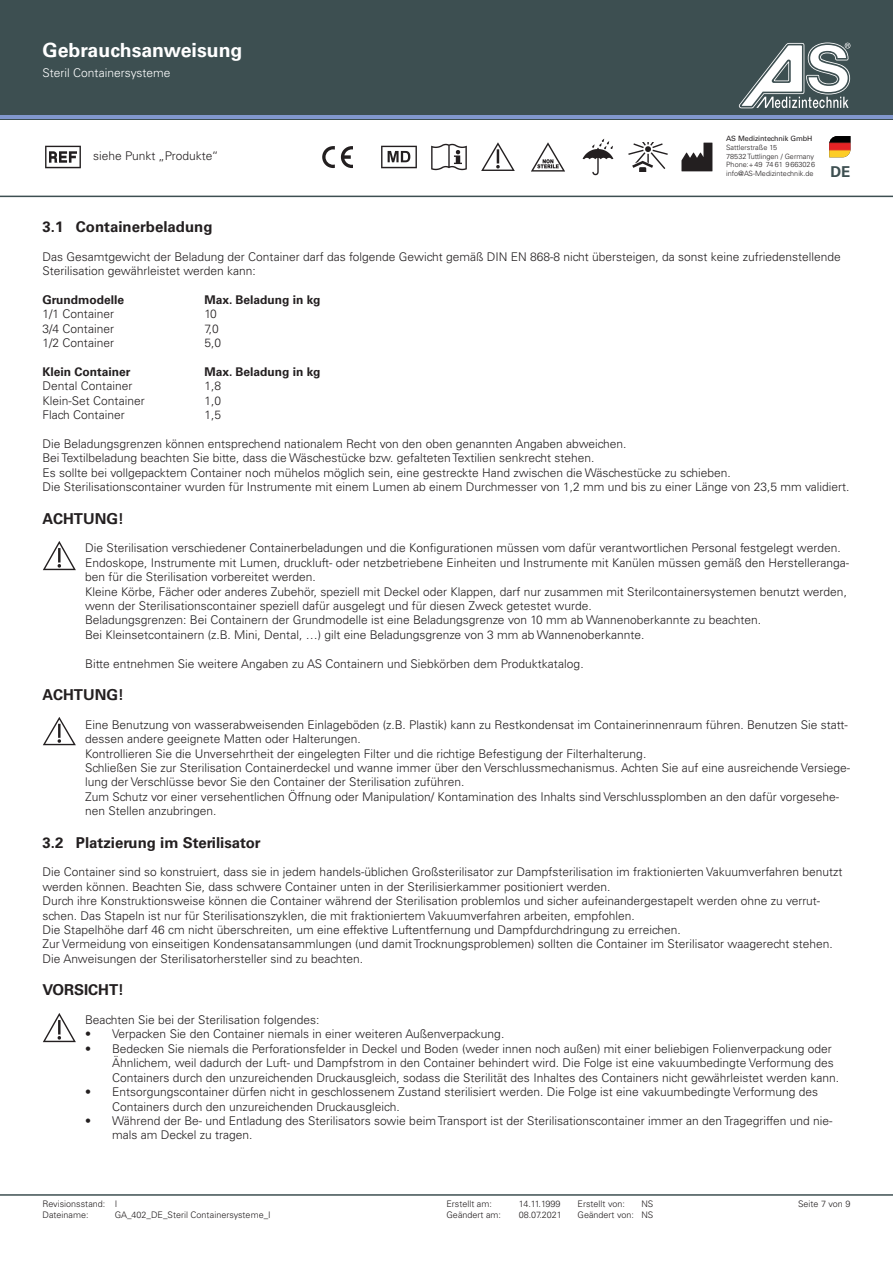
<style>
.page{position:relative;width:893px;height:1263px;background:#fff}
.page>*{position:absolute;margin:0;border:0;box-sizing:border-box;transform-origin:0 0}
.t1{font:700 19.5px "Univers LT Std";color:#fff}
.t2{font:700 15px "Univers LT Std";color:#231f20}
.t3{font:300 12px/14.4px "Univers LT Std";color:#231f20}
.t4{font:700 12px "Univers LT Std";color:#231f20}
.t5{font:300 12px "Univers LT Std";color:#fff}
.t6{font:300 9px/10.8px "Univers LT Std";color:#231f20}
.t7{font:300 7.2px/8.7px "Univers LT Std";color:#231f20}
.t8{font:7.2px "Univers LT Std";letter-spacing:-.01em;color:#231f20}
.s1{font-weight:700;font-size:15px;color:#3d4f51}
</style>
<div class="page">
<div style="left:0;top:0;width:893px;height:119px;background:#3d4f51"></div>
<hr style="left:0;top:1194px;width:893px;height:2px;background:#3d4f51">
<hr style="left:0;top:196px;width:893px;height:1px;background:#3d4f51">
<hr style="left:0;top:116px;width:893px;height:3px;background:#8197cd">
<svg style="left:738px;top:43px;width:112px;height:66px"></svg>
<img style="left:531px;top:142px;width:34px;height:30px">
<img style="left:628px;top:142px;width:40px;height:30px">
<img style="left:582px;top:139px;width:32px;height:37px">
<img style="left:481px;top:142px;width:34px;height:29px">
<img style="left:381px;top:145px;width:36px;height:24px">
<svg style="left:384px;top:148px;width:30px;height:18px"></svg>
<svg style="left:388px;top:151px;width:22px;height:11px"></svg>
<svg style="left:341px;top:146px;width:12px;height:22px"></svg>
<svg style="left:322px;top:146px;width:13px;height:22px"></svg>
<img style="left:431px;top:143px;width:36px;height:28px">
<img style="left:681px;top:142px;width:32px;height:30px">
<div style="left:613px;top:135px;width:107px;height:6px;background:#fff"></div>
<div style="left:315px;top:135px;width:271px;height:6px;background:#fff"></div>
<div style="left:613px;top:173px;width:107px;height:6px;background:#fff"></div>
<div style="left:315px;top:173px;width:271px;height:6px;background:#fff"></div>
<img style="left:829px;top:136px;width:21px;height:21px">
<img style="left:45px;top:145px;width:36px;height:24px">
<img style="left:43px;top:541px;width:33px;height:30px">
<img style="left:43px;top:717px;width:33px;height:29px">
<img style="left:43px;top:1013px;width:33px;height:30px">
<h1 class="t1" style="left:43px;top:38px;width:201px">Gebrauchsanweisung</h1>
<p class="t5" style="left:43px;top:65px;width:130px">Steril Containersysteme</p>
<p class="t3" style="left:93px;top:149px;width:127px">siehe Punkt „Produkte“</p>
<p class="t8" style="left:726px;top:135px;width:88px">AS Medizintechnik GmbH</p>
<p class="t7" style="left:726px;top:143px;width:126px">Sattlerstraße 15<br>78532 Tuttlingen / Germany<br>Phone:+49 74 61 9663026 info@AS-Medizintechnik.de <span class="s1">DE</span></p>
<p class="t2" style="left:43px;top:218px;width:172px">3.1 Containerbeladung</p>
<p class="t3" style="left:43px;top:249px;width:800px">Das Gesamtgewicht der Beladung der Container darf das folgende Gewicht gemäß DIN EN 868-8 nicht übersteigen, da sonst keine zufriedenstellende<br>Sterilisation gewährleistet werden kann:</p>
<p class="t4" style="left:43px;top:293px;width:83px">Grundmodelle</p>
<p class="t4" style="left:205px;top:293px;width:117px">Max. Beladung in kg</p>
<p class="t3" style="left:43px;top:307px;width:73px">1/1 Container</p>
<p class="t3" style="left:205px;top:307px;width:14px">10</p>
<p class="t3" style="left:43px;top:321px;width:73px">3/4 Container</p>
<p class="t3" style="left:205px;top:321px;width:16px">7,0</p>
<p class="t3" style="left:43px;top:336px;width:73px">1/2 Container</p>
<p class="t3" style="left:205px;top:336px;width:18px">5,0</p>
<p class="t4" style="left:43px;top:365px;width:90px">Klein Container</p>
<p class="t4" style="left:205px;top:365px;width:117px">Max. Beladung in kg</p>
<p class="t3" style="left:43px;top:379px;width:91px">Dental Container</p>
<p class="t3" style="left:205px;top:379px;width:18px">1,8</p>
<p class="t3" style="left:43px;top:393px;width:104px">Klein-Set Container</p>
<p class="t3" style="left:205px;top:393px;width:18px">1,0</p>
<p class="t3" style="left:43px;top:408px;width:84px">Flach Container</p>
<p class="t3" style="left:205px;top:408px;width:18px">1,5</p>
<p class="t3" style="left:43px;top:437px;width:586px">Die Beladungsgrenzen können entsprechend nationalem Recht von den oben genannten Angaben abweichen.</p>
<p class="t3" style="left:43px;top:451px;width:553px">Bei Textilbeladung beachten Sie bitte, dass die Wäschestücke bzw. gefalteten Textilien senkrecht stehen.</p>
<p class="t3" style="left:43px;top:465px;width:690px">Es sollte bei vollgepacktem Container noch mühelos möglich sein, eine gestreckte Hand zwischen die Wäschestücke zu schieben.</p>
<p class="t3" style="left:43px;top:480px;width:808px">Die Sterilisationscontainer wurden für Instrumente mit einem Lumen ab einem Durchmesser von 1,2 mm und bis zu einer Länge von 23,5 mm validiert.</p>
<p class="t2" style="left:43px;top:509px;width:83px">ACHTUNG!</p>
<p class="t3" style="left:85px;top:541px;width:757px">Die Sterilisation verschiedener Containerbeladungen und die Konfigurationen müssen vom dafür verantwortlichen Personal festgelegt werden.</p>
<p class="t3" style="left:85px;top:555px;width:765px">Endoskope, Instrumente mit Lumen, druckluft- oder netzbetriebene Einheiten und Instrumente mit Kanülen müssen gemäß den Herstelleranga&shy;ben für die Sterilisation vorbereitet werden.</p>
<p class="t3" style="left:85px;top:584px;width:763px">Kleine Körbe, Fächer oder anderes Zubehör, speziell mit Deckel oder Klappen, darf nur zusammen mit Sterilcontainersystemen benutzt werden, wenn der Sterilisationscontainer speziell dafür ausgelegt und für diesen Zweck getestet wurde.</p>
<p class="t3" style="left:85px;top:613px;width:677px">Beladungsgrenzen: Bei Containern der Grundmodelle ist eine Beladungsgrenze von 10 mm ab Wannenoberkannte zu beachten.</p>
<p class="t3" style="left:85px;top:627px;width:561px">Bei Kleinsetcontainern (z.B. Mini, Dental, …) gilt eine Beladungsgrenze von 3 mm ab Wannenoberkannte.</p>
<p class="t3" style="left:85px;top:656px;width:500px">Bitte entnehmen Sie weitere Angaben zu AS Containern und Siebkörben dem Produktkatalog.</p>
<p class="t2" style="left:43px;top:686px;width:83px">ACHTUNG!</p>
<p class="t3" style="left:85px;top:717px;width:764px">Eine Benutzung von wasserabweisenden Einlageböden (z.B. Plastik) kann zu Restkondensat im Containerinnenraum führen. Benutzen Sie statt&shy;dessen andere geeignete Matten oder Halterungen.</p>
<p class="t3" style="left:85px;top:746px;width:563px">Kontrollieren Sie die Unversehrtheit der eingelegten Filter und die richtige Befestigung der Filterhalterung.</p>
<p class="t3" style="left:85px;top:761px;width:766px">Schließen Sie zur Sterilisation Containerdeckel und wanne immer über den Verschlussmechanismus. Achten Sie auf eine ausreichende Versiege&shy;lung der Verschlüsse bevor Sie den Container der Sterilisation zuführen.</p>
<p class="t3" style="left:85px;top:789px;width:756px">Zum Schutz vor einer versehentlichen Öffnung oder Manipulation/ Kontamination des Inhalts sind Verschlussplomben an den dafür vorgesehe&shy;nen Stellen anzubringen.</p>
<p class="t2" style="left:43px;top:833px;width:220px">3.2 Platzierung im Sterilisator</p>
<p class="t3" style="left:43px;top:865px;width:801px">Die Container sind so konstruiert, dass sie in jedem handels-üblichen Großsterilisator zur Dampfsterilisation im fraktionierten Vakuumverfahren benutzt werden können. Beachten Sie, dass schwere Container unten in der Sterilisierkammer positioniert werden.</p>
<p class="t3" style="left:43px;top:894px;width:779px">Durch ihre Konstruktionsweise können die Container während der Sterilisation problemlos und sicher aufeinandergestapelt werden ohne zu verrut&shy;schen. Das Stapeln ist nur für Sterilisationszyklen, die mit fraktioniertem Vakuumverfahren arbeiten, empfohlen.</p>
<p class="t3" style="left:43px;top:923px;width:640px">Die Stapelhöhe darf 46 cm nicht überschreiten, um eine effektive Luftentfernung und Dampfdurchdringung zu erreichen.</p>
<p class="t3" style="left:43px;top:937px;width:792px">Zur Vermeidung von einseitigen Kondensatansammlungen (und damit Trocknungsproblemen) sollten die Container im Sterilisator waagerecht stehen.</p>
<p class="t3" style="left:43px;top:951px;width:322px">Die Anweisungen der Sterilisatorhersteller sind zu beachten.</p>
<p class="t2" style="left:43px;top:981px;width:83px">VORSICHT!</p>
<p class="t3" style="left:85px;top:1013px;width:236px">Beachten Sie bei der Sterilisation folgendes:</p>
<p class="t3" style="left:85px;top:1027px;width:421px">• Verpacken Sie den Container niemals in einer weiteren Außenverpackung.</p>
<p class="t3" style="left:112px;top:1041px;width:728px;text-indent:-27px">• Bedecken Sie niemals die Perforationsfelder in Deckel und Boden (weder innen noch außen) mit einer beliebigen Folienverpackung oder<br>Ähnlichem, weil dadurch der Luft- und Dampfstrom in den Container behindert wird. Die Folge ist eine vakuumbedingte Verformung des<br>Containers durch den unzureichenden Druckausgleich, sodass die Sterilität des Inhaltes des Containers nicht gewährleistet werden kann.</p>
<p class="t3" style="left:112px;top:1085px;width:708px;text-indent:-27px">• Entsorgungscontainer dürfen nicht in geschlossenem Zustand sterilisiert werden. Die Folge ist eine vakuumbedingte Verformung des<br>Containers durch den unzureichenden Druckausgleich.</p>
<p class="t3" style="left:112px;top:1113px;width:722px;text-indent:-27px">• Während der Be- und Entladung des Sterilisators sowie beim Transport ist der Sterilisationscontainer immer an den Tragegriffen und nie&shy;mals am Deckel zu tragen.</p>
<p class="t6" style="left:43px;top:1198px;width:76px">Revisionsstand: I<br>Dateiname:</p>
<p class="t6" style="left:115px;top:1209px;width:157px">GA_402_DE_Steril Containersysteme_I</p>
<p class="t6" style="left:446px;top:1198px;width:47px">Erstellt am:</p>
<p class="t6" style="left:519px;top:1198px;width:43px">14.11.1999</p>
<p class="t6" style="left:446px;top:1209px;width:56px">Geändert am:</p>
<p class="t6" style="left:519px;top:1209px;width:45px">08.07.2021</p>
<p class="t6" style="left:578px;top:1198px;width:77px;text-align:right">NS<br>Geändert von: NS</p>
<p class="t6" style="left:798px;top:1198px;width:54px">Seite 7 von 9</p>
<p class="t6" style="left:578px;top:1198px;width:49px">Erstellt von:</p>
</div>
